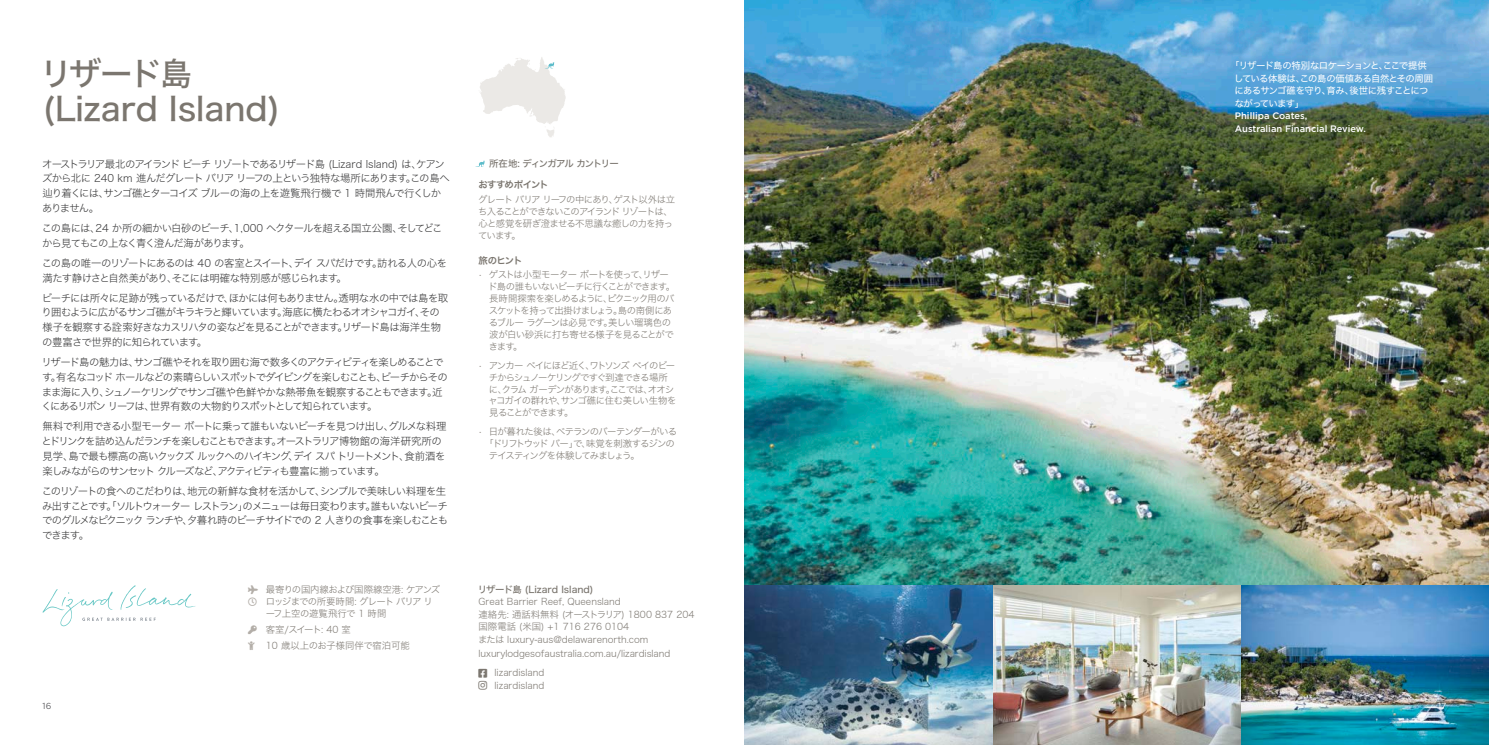
<style>
.page{position:relative;width:1489px;height:745px;background:#fff}
.page>*{position:absolute;margin:0;border:0;box-sizing:border-box;transform-origin:0 0}
.t1{font:32.5px/35px "Hiragino Sans W5";color:#7b766f}
.t2{font:10.38px/14.8px "Hiragino Sans W2";letter-spacing:-.085em;color:#333334}
.t3{font:9.38px/11.9px "Hiragino Sans W2";letter-spacing:-.06em;color:#7b766f}
.t4{font:9.38px/12.5px "Hiragino Sans W2";color:#7b766f}
.t5{font:9.38px/11.9px "Hiragino Sans W2";letter-spacing:-.1em;color:#7b766f}
.t6{font:9.38px/12.5px "Hiragino Sans W4";letter-spacing:-.065em;color:#fff}
.t7{font:9.38px/11.9px "Hiragino Sans W2";letter-spacing:-.09em;color:#7b766f}
.t8{font:9.38px/18.9px "Hiragino Sans W2";letter-spacing:-.005em;color:#7b766f}
.t9{font:9.38px/11.9px "Hiragino Sans W2";letter-spacing:-.04em;color:#7b766f}
.t10{font:500 9.38px/12.5px "Gotham";color:#fff}
.t11{font:9.38px/16.1px "Hiragino Sans W2";letter-spacing:-.015em;color:#7b766f}
.t12{font:9.38px "Hiragino Sans W2";letter-spacing:-.095em;color:#7b766f}
.t13{font:9.38px "Hiragino Sans W5";color:#7b766f}
.t14{font:9.38px "Hiragino Sans W5";letter-spacing:-.095em;color:#7b766f}
.t15{font:9.38px "Hiragino Sans W6";letter-spacing:-.07em;color:#7b766f}
.t16{font:8.75px "Gotham";color:#636366}
.t17{font:8.75px "Gotham";color:#fff}
.s1{color:#9b958f}
</style>
<div class="page">
<img style="left:744px;top:0;width:744px;height:744px">
<svg style="left:480px;top:57px;width:86px;height:80px"></svg>
<svg style="left:43px;top:585px;width:152px;height:41px"></svg>
<svg style="left:475px;top:160px;width:9px;height:7px"></svg>
<h1 class="t1" style="left:40px;top:54px;width:242px">リザード島(Lizard Island)</h1>
<p class="t6" style="left:1234px;top:59px;width:200px;text-indent:-4px">「リザード島の特別なロケーションと、ここで提供している体験は、この島の価値ある自然とその周囲にあるサンゴ礁を守り、育み、後世に残すことにつながっています」</p>
<p class="t10" style="left:1234px;top:110px;width:132px">Phillipa Coates,<br>Australian Financial Review.</p>
<p class="t2" style="left:42px;top:155px;width:409px">オーストラリア最北のアイランド ビーチ リゾートであるリザード島 (Lizard Island) は、ケアンズから北に 240 km 進んだグレート バリア リーフの上という独特な場所にあります。この島へ辿り着くには、サンゴ礁とターコイズ ブルーの海の上を遊覧飛行機で 1 時間飛んで行くしかありません。</p>
<p class="t2" style="left:42px;top:220px;width:402px">この島には、24 か所の細かい白砂のビーチ、1,000 ヘクタールを超える国立公園、そしてどこから見てもこの上なく青く澄んだ海があります。</p>
<p class="t2" style="left:42px;top:254px;width:407px">この島の唯一のリゾートにあるのは 40 の客室とスイート、デイ スパだけです。訪れる人の心を満たす静けさと自然美があり、そこには明確な特別感が感じられます。</p>
<p class="t2" style="left:42px;top:289px;width:408px">ビーチには所々に足跡が残っているだけで、ほかには何もありません。透明な水の中では島を取り囲むように広がるサンゴ礁がキラキラと輝いています。海底に横たわるオオシャコガイ、その様子を観察する詮索好きなカスリハタの姿などを見ることができます。リザード島は海洋生物の豊富さで世界的に知られています。</p>
<p class="t2" style="left:41px;top:354px;width:408px">リザード島の魅力は、サンゴ礁やそれを取り囲む海で数多くのアクティビティを楽しめることです。有名なコッド ホールなどの素晴らしいスポットでダイビングを楽しむことも、ビーチからそのまま海に入り、シュノーケリングでサンゴ礁や色鮮やかな熱帯魚を観察することもできます。近くにあるリボン リーフは、世界有数の大物釣りスポットとして知られています。</p>
<p class="t2" style="left:42px;top:418px;width:406px">無料で利用できる小型モーター ボートに乗って誰もいないビーチを見つけ出し、グルメな料理とドリンクを詰め込んだランチを楽しむこともできます。オーストラリア博物館の海洋研究所の見学、島で最も標高の高いクックズ ルックへのハイキング、デイ スパ トリートメント、食前酒を楽しみながらのサンセット クルーズなど、アクティビティも豊富に揃っています。</p>
<p class="t2" style="left:42px;top:482px;width:408px">このリゾートの食へのこだわりは、地元の新鮮な食材を活かして、シンプルで美味しい料理を生み出すことです。「ソルトウォーター レストラン」のメニューは毎日変わります。誰もいないビーチでのグルメなピクニック ランチや、夕暮れ時のビーチサイドでの 2 人きりの食事を楽しむこともできます。</p>
<p class="t9" style="left:266px;top:582px;width:176px">最寄りの国内線および国際線空港: ケアンズロッジまでの所要時間: グレート バリア リーフ上空の遊覧飛行で 1 時間</p>
<p class="t11" style="left:266px;top:620px;width:145px">客室/スイート: 40 室<br>10 歳以上のお子様同伴で宿泊可能</p>
<p class="t14" style="left:489px;top:155px;width:131px">所在地: ディンガアル カントリー</p>
<p class="t15" style="left:478px;top:176px;width:72px">おすすめポイント</p>
<p class="t7" style="left:478px;top:193px;width:199px">グレート バリア リーフの中にあり、ゲスト以外は立ち入ることができないこのアイランド リゾートは、心と感覚を研ぎ澄ませる不思議な癒しの力を持っています。</p>
<p class="t15" style="left:478px;top:251px;width:45px">旅のヒント</p>
<p class="t3" style="left:488px;top:268px;width:188px;text-indent:-10px"><span class="s1">•</span> ゲストは小型モーター ボートを使って、リザード島の誰もいないビーチに行くことができます。長時間探索を楽しめるように、ピクニック用のバスケットを持って出掛けましょう。島の南側にあるブルー ラグーンは必見です。美しい瑠璃色の波が白い砂浜に打ち寄せる様子を見ることができます。</p>
<p class="t5" style="left:488px;top:358px;width:189px;text-indent:-11px"><span class="s1">•</span> アンカー ベイにほど近く、ワトソンズ ベイのビーチからシュノーケリングですぐ到達できる場所に、クラム ガーデンがあります。ここでは、オオシャコガイの群れや、サンゴ礁に住む美しい生物を見ることができます。</p>
<p class="t3" style="left:478px;top:425px;width:200px"><span class="s1">•</span> 日が暮れた後は、ベテランのバーテンダーがいる</p>
<p class="t12" style="left:484px;top:435px;width:192px">「ドリフトウッド バー」で、味覚を刺激するジンの</p>
<p class="t5" style="left:489px;top:448px;width:153px">テイスティングを体験してみましょう。</p>
<p class="t13" style="left:478px;top:580px;width:117px">リザード島 (Lizard Island)</p>
<p class="t4" style="left:478px;top:594px;width:218px">Great Barrier Reef, Queensland<br>連絡先: 通話料無料 (オーストラリア) 1800 837 204国際電話 (米国) +1 716 276 0104<br>または luxury-aus@delawarenorth.com</p>
<p class="t8" style="left:494px;top:643px;width:177px;text-indent:-16px">luxurylodgesofaustralia.com.au/lizardisland lizardisland</p>
<p class="t4" style="left:494px;top:677px;width:51px">lizardisland</p>
<p class="t16" style="left:43px;top:700px;width:10px">16</p>
<p class="t17" style="left:1437px;top:700px;width:10px">17</p>
</div>
